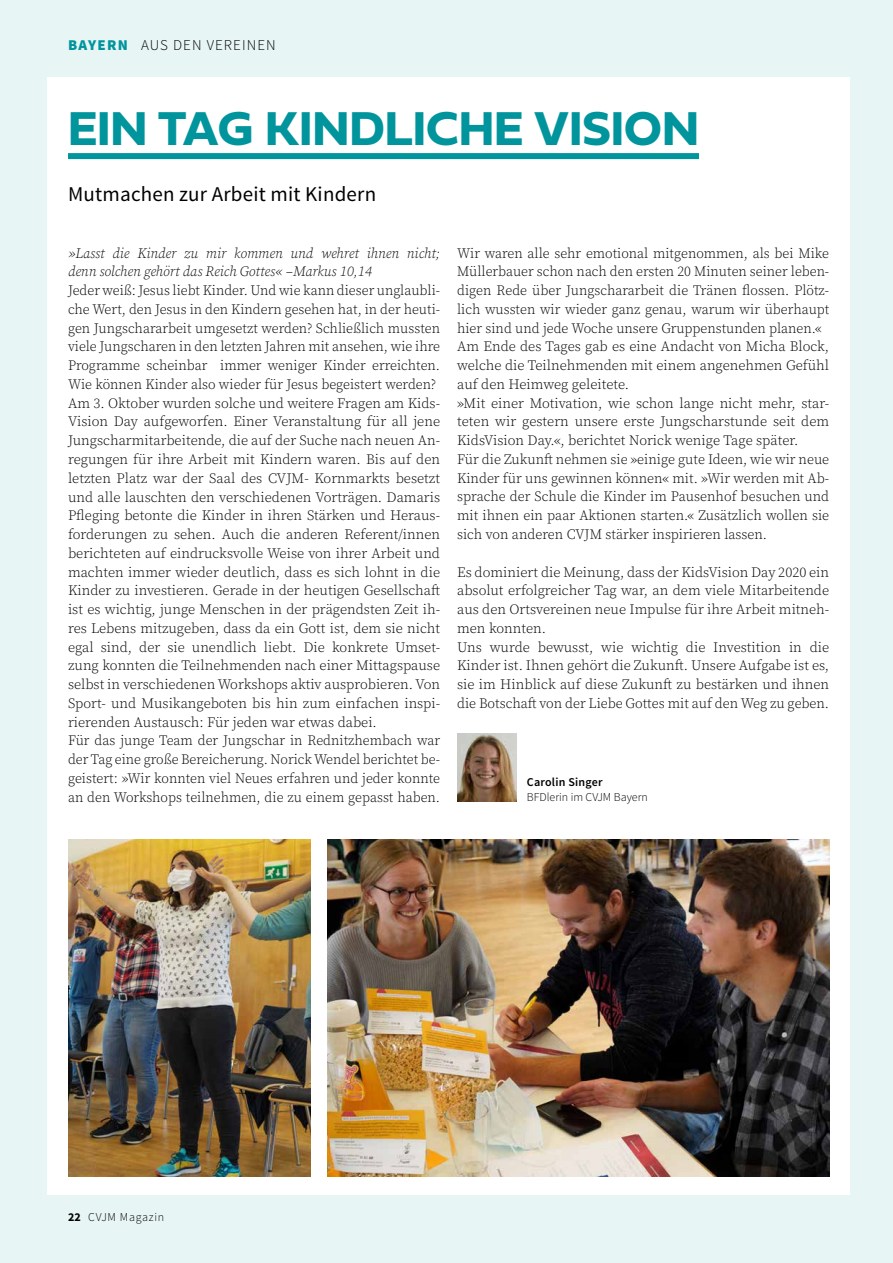
<style>
.page{position:relative;width:893px;height:1263px;background:#e8f5f5}
.page>*{position:absolute;margin:0;border:0;box-sizing:border-box;transform-origin:0 0}
.t1{font:49.5px "Fieldwork Geo Bold";color:#00949c}
.t2{font:21px "Source Sans Pro";letter-spacing:.01em;color:#000}
.t3{font:300 15px "Source Sans Pro";letter-spacing:.07em;color:#000}
.t4{font:300 14.25px/18.8px "Source Serif Pro";color:#000}
.t5{font:italic 300 14.25px/18.8px "Source Serif Pro";color:#000}
.t6{font:300 12px "Source Sans Pro";color:#000}
.t7{font:600 12px "Source Sans Pro";letter-spacing:.02em;color:#000}
.t8{font:300 12px "Source Sans Pro";letter-spacing:.06em;color:#000}
.s1{font-weight:900;color:#00949c}
.s2{font-weight:700}
</style>
<div class="page">
<div style="left:47px;top:77px;width:803px;height:1117px;background:#fff"></div>
<img style="left:457px;top:734px;width:59px;height:67px">
<div style="left:68px;top:153px;width:631px;height:6px;background:#00949c"></div>
<img style="left:68px;top:839px;width:242px;height:337px">
<img style="left:327px;top:839px;width:502px;height:337px">
<p class="t3" style="left:68px;top:35px;width:209px"><span class="s1">BAYERN</span> AUS DEN VEREINEN</p>
<h1 class="t1" style="left:68px;top:89px;width:632px">EIN TAG KINDLICHE VISION</h1>
<h2 class="t2" style="left:68px;top:181px;width:310px">Mutmachen zur Arbeit mit Kindern</h2>
<p class="t5" style="left:68px;top:244px;width:374px">»Lasst die Kinder zu mir kommen und wehret ihnen nicht; denn solchen gehört das Reich Gottes« –Markus 10,14</p>
<p class="t4" style="left:68px;top:281px;width:374px">Jeder weiß: Jesus liebt Kinder. Und wie kann dieser unglaubli&shy;che Wert, den Jesus in den Kindern gesehen hat, in der heuti&shy;gen Jungschararbeit umgesetzt werden? Schließlich mussten viele Jungscharen in den letzten Jahren mit ansehen, wie ihre Programme scheinbar immer weniger Kinder erreichten.<br>Wie können Kinder also wieder für Jesus begeistert werden?<br>Am 3. Oktober wurden solche und weitere Fragen am Kids-Vision Day aufgeworfen. Einer Veranstaltung für all jene Jungscharmitarbeitende, die auf der Suche nach neuen An&shy;regungen für ihre Arbeit mit Kindern waren. Bis auf den letzten Platz war der Saal des CVJM- Kornmarkts besetzt und alle lauschten den verschiedenen Vorträgen. Damaris Pfleging betonte die Kinder in ihren Stärken und Heraus&shy;forderungen zu sehen. Auch die anderen Referent/innen berichteten auf eindrucksvolle Weise von ihrer Arbeit und machten immer wieder deutlich, dass es sich lohnt in die Kinder zu investieren. Gerade in der heutigen Gesellschaft ist es wichtig, junge Menschen in der prägendsten Zeit ih&shy;res Lebens mitzugeben, dass da ein Gott ist, dem sie nicht egal sind, der sie unendlich liebt. Die konkrete Umset&shy;zung konnten die Teilnehmenden nach einer Mittagspause selbst in verschiedenen Workshops aktiv ausprobieren. Von Sport- und Musikangeboten bis hin zum einfachen inspi&shy;rierenden Austausch: Für jeden war etwas dabei.<br>Für das junge Team der Jungschar in Rednitzhembach war der Tag eine große Bereicherung. Norick Wendel berichtet be&shy;geistert: »Wir konnten viel Neues erfahren und jeder konnte an den Workshops teilnehmen, die zu einem gepasst haben.</p>
<p class="t4" style="left:457px;top:244px;width:374px">Wir waren alle sehr emotional mitgenommen, als bei Mike Müllerbauer schon nach den ersten 20 Minuten seiner leben&shy;digen Rede über Jungschararbeit die Tränen flossen. Plötz&shy;lich wussten wir wieder ganz genau, warum wir überhaupt hier sind und jede Woche unsere Gruppenstunden planen.« Am Ende des Tages gab es eine Andacht von Micha Block, welche die Teilnehmenden mit einem angenehmen Gefühl auf den Heimweg geleitete.<br>»Mit einer Motivation, wie schon lange nicht mehr, star&shy;teten wir gestern unsere erste Jungscharstunde seit dem KidsVision Day.«, berichtet Norick wenige Tage später.<br>Für die Zukunft nehmen sie »einige gute Ideen, wie wir neue Kinder für uns gewinnen können« mit. »Wir werden mit Ab&shy;sprache der Schule die Kinder im Pausenhof besuchen und mit ihnen ein paar Aktionen starten.« Zusätzlich wollen sie sich von anderen CVJM stärker inspirieren lassen.</p>
<p class="t4" style="left:457px;top:562px;width:374px">Es dominiert die Meinung, dass der KidsVision Day 2020 ein absolut erfolgreicher Tag war, an dem viele Mitarbeitende aus den Ortsvereinen neue Impulse für ihre Arbeit mitneh&shy;men konnten.<br>Uns wurde bewusst, wie wichtig die Investition in die Kinder ist. Ihnen gehört die Zukunft. Unsere Aufgabe ist es, sie im Hinblick auf diese Zukunft zu bestärken und ihnen die Botschaft von der Liebe Gottes mit auf den Weg zu geben.</p>
<p class="t7" style="left:527px;top:775px;width:77px">Carolin Singer</p>
<p class="t6" style="left:527px;top:790px;width:123px">BFDlerin im CVJM Bayern</p>
<p class="t8" style="left:68px;top:1210px;width:98px"><span class="s2">22</span> CVJM Magazin</p>
</div>
